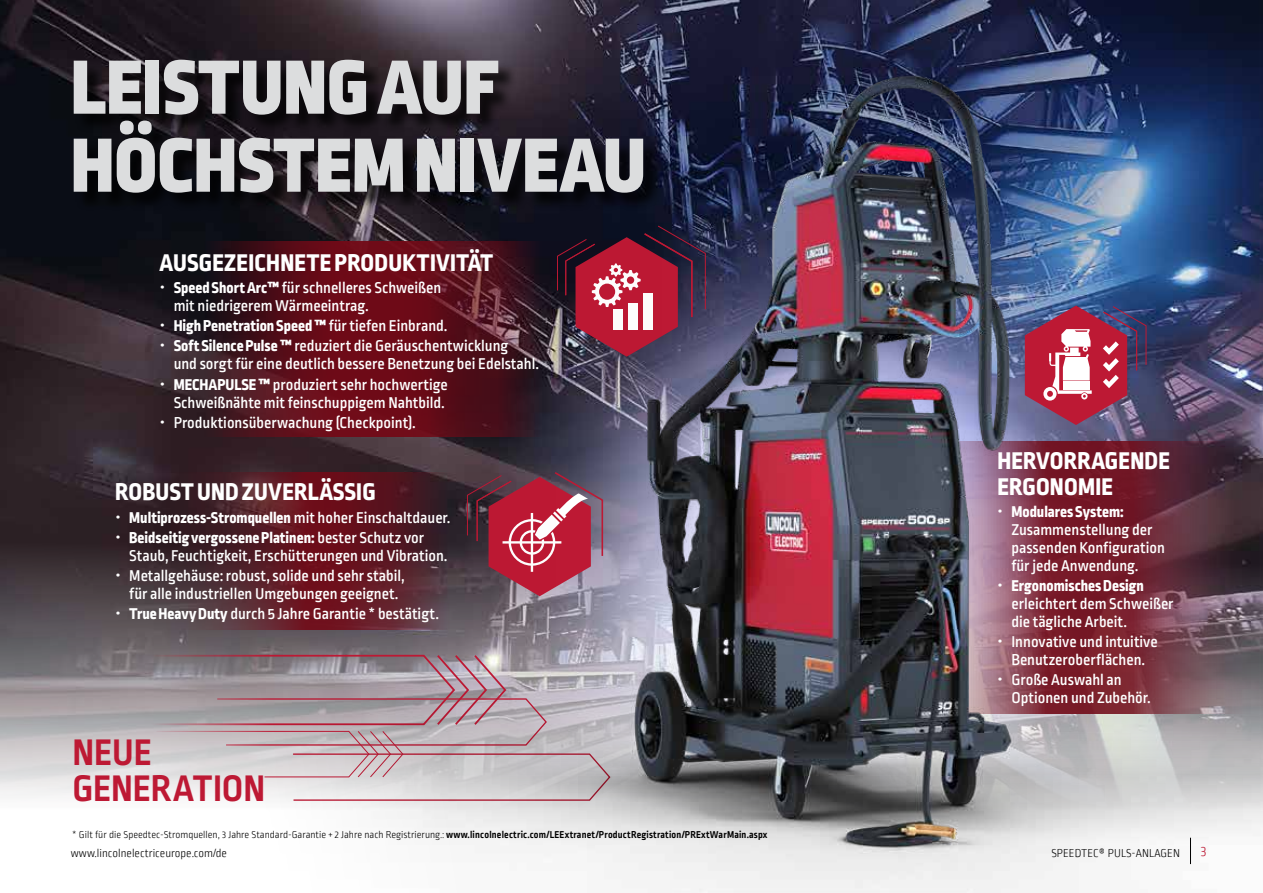
<style>
.page{position:relative;width:1263px;height:893px;background:#fff}
.page>*{position:absolute;margin:0;border:0;box-sizing:border-box;transform-origin:0 0}
.t1{font:900 81px/78px "Ropa Sans Pro";letter-spacing:.01em;color:#dcddde}
.t2{font:700 39px/36px "Ropa Sans Pro";letter-spacing:-.005em;color:#bd1934}
.t3{font:800 25.5px/25.5px "Ropa Sans Pro";letter-spacing:.01em;color:#fff}
.t4{font:500 16.5px/18px "Ropa Sans Pro";color:#fff}
.t5{font:800 16.5px/20.1px "Ropa Sans Pro";color:#fff}
.t6{font:300 15px "Ropa Sans PTT";color:#bd1934}
.t7{font:300 12px "Ropa Sans PTT";color:#000}
.t8{font:300 10.5px "Ropa Sans Pro";color:#000}
.s1{font-weight:800}
.s2{font-weight:500}
.s3{font-weight:700}
</style>
<div class="page">
<img style="left:0;top:0;width:1263px;height:796px">
<svg style="left:10px;top:653px;width:179px;height:144px;background:#b6b2b5"></svg>
<svg style="left:111px;top:241px;width:78px;height:196px;background:#2b2228"></svg>
<svg style="left:69px;top:472px;width:120px;height:158px;background:#3c2f34"></svg>
<img style="left:189px;top:16px;width:1074px;height:877px">
<div style="left:76px;top:63px;width:587px;height:149px;background:#000;opacity:.75"></div>
<svg style="left:1190px;top:838px;width:1px;height:26px"></svg>
<svg style="left:161px;top:285px;width:3px;height:4px"></svg>
<svg style="left:116px;top:515px;width:4px;height:3px"></svg>
<svg style="left:116px;top:535px;width:4px;height:3px"></svg>
<svg style="left:116px;top:573px;width:4px;height:3px"></svg>
<svg style="left:116px;top:611px;width:4px;height:3px"></svg>
<svg style="left:998px;top:509px;width:4px;height:4px"></svg>
<svg style="left:998px;top:583px;width:4px;height:4px"></svg>
<svg style="left:998px;top:640px;width:4px;height:3px"></svg>
<svg style="left:998px;top:678px;width:4px;height:3px"></svg>
<h1 class="t1" style="left:71px;top:52px;width:576px">LEISTUNG AUF<br>HÖCHSTEM NIVEAU</h1>
<h3 class="t3" style="left:160px;top:251px;width:335px">AUSGEZEICHNETE PRODUKTIVITÄT</h3>
<p class="t4" style="left:174px;top:280px;width:269px"><span class="s1">Speed Short Arc™</span> für schnelleres Schweißen mit niedrigerem Wärmeeintrag.</p>
<p class="t4" style="left:174px;top:317px;width:336px;line-height:20.1px"><span class="s1">High Penetration Speed ™</span> für tiefen Einbrand.<br><span class="s1">Soft Silence Pulse ™</span> reduziert die Geräuschentwicklung</p>
<p class="t4" style="left:174px;top:355px;width:367px;line-height:20.1px">und sorgt für eine deutlich bessere Benetzung bei Edelstahl.<br><span class="s1">MECHAPULSE ™</span> produziert sehr hochwertige</p>
<p class="t4" style="left:174px;top:393px;width:273px;line-height:20.1px">Schweißnähte mit feinschuppigem Nahtbild.<br>Produktionsüberwachung (Checkpoint).</p>
<h3 class="t3" style="left:115px;top:480px;width:262px">ROBUST UND ZUVERLÄSSIG</h3>
<p class="t5" style="left:129px;top:508px;width:323px">Multiprozess-Stromquellen <span class="s2">mit hoher Einschaltdauer.<br></span>Beidseitig vergossene Platinen: <span class="s2">bester Schutz vor</span></p>
<p class="t4" style="left:129px;top:546px;width:320px;line-height:20.1px">Staub, Feuchtigkeit, Erschütterungen und Vibration.<br>Metallgehäuse: robust, solide und sehr stabil,</p>
<p class="t4" style="left:129px;top:584px;width:311px;line-height:20.1px">für alle industriellen Umgebungen geeignet.<br><span class="s1">True Heavy Duty</span> durch 5 Jahre Garantie * bestätigt.</p>
<h2 class="t2" style="left:72px;top:736px;width:194px">NEUE<br>GENERATION</h2>
<h3 class="t3" style="left:997px;top:449px;width:174px">HERVORRAGENDE<br>ERGONOMIE</h3>
<p class="t5" style="left:1011px;top:502px;width:114px">Modulares System:</p>
<p class="t4" style="left:1011px;top:522px;width:155px">Zusammenstellung der passenden Konfiguration für jede Anwendung.</p>
<p class="t5" style="left:1011px;top:576px;width:134px">Ergonomisches Design</p>
<p class="t4" style="left:1011px;top:596px;width:164px">erleichtert dem Schweißer die tägliche Arbeit.</p>
<p class="t4" style="left:1011px;top:634px;width:148px">Innovative und intuitive<br>Benutzeroberflächen.</p>
<p class="t4" style="left:1011px;top:672px;width:141px">Große Auswahl an<br>Optionen und Zubehör.</p>
<p class="t8" style="left:72px;top:829px;width:697px">* Gilt für die Speedtec-Stromquellen, 3 Jahre Standard-Garantie + 2 Jahre nach Registrierung.: <span class="s3">www.lincolnelectric.com/LEExtranet/ProductRegistration/PRExtWarMain.aspx</span></p>
<p class="t7" style="left:71px;top:847px;width:157px">www.lincolnelectriceurope.com/de</p>
<p class="t7" style="left:1051px;top:847px;width:130px">SPEEDTEC® PULS-ANLAGEN</p>
<p class="t6" style="left:1201px;top:843px;width:7px">3</p>
</div>
